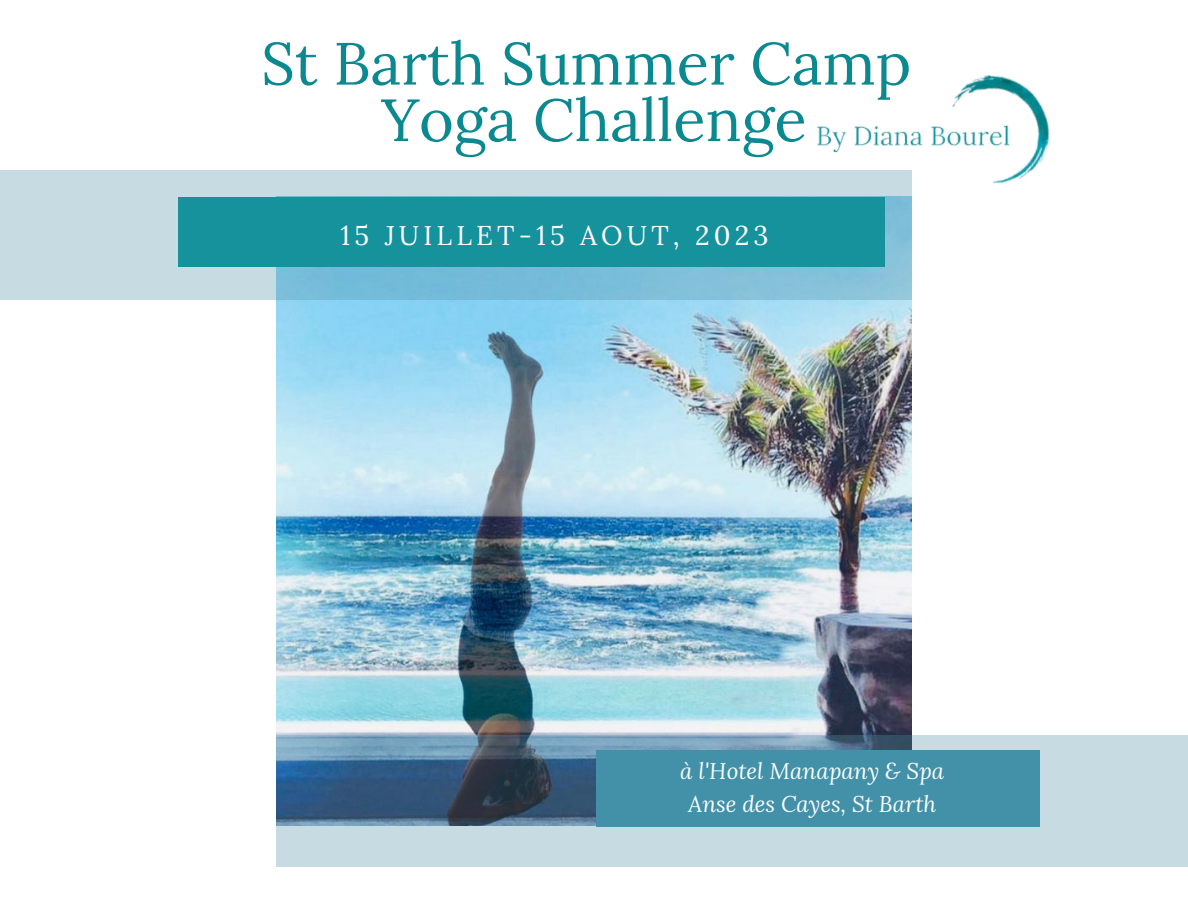
<style>
.page{position:relative;width:1188px;height:918px;background:#fff}
.page>*{position:absolute;margin:0;border:0;box-sizing:border-box;transform-origin:0 0}
.t1{font:59.4px/56.6px "Lora";color:#0b8991;text-align:center}
.t2{font:27.15px "Lora";letter-spacing:.15em;color:#fff}
.t3{font:italic 22.5px/32.7px "Lora";color:#fafefe;text-align:center}
</style>
<div class="page">
<img style="left:277px;top:299px;width:634px;height:436px">
<svg style="left:0;top:170px;width:911px;height:129px;background:#aed1df"></svg>
<div style="left:178px;top:197px;width:707px;height:70px;background:#16929c"></div>
<svg style="left:277px;top:735px;width:911px;height:131px;background:#95aebe"></svg>
<div style="left:596px;top:750px;width:444px;height:76px;background:#4291a9"></div>
<img style="left:816px;top:125px;width:106px;height:28px">
<img style="left:922px;top:74px;width:128px;height:110px">
<h1 class="t1" style="left:261px;top:31px;width:652px">St Barth Summer Camp<br>Yoga Challenge</h1>
<p class="t2" style="left:341px;top:214px;width:429px">15 JUILLET-15 AOUT, 2023</p>
<p class="t3" style="left:680px;top:754px;width:266px">à l'Hotel Manapany &amp; Spa<br>Anse des Cayes, St Barth</p>
</div>
